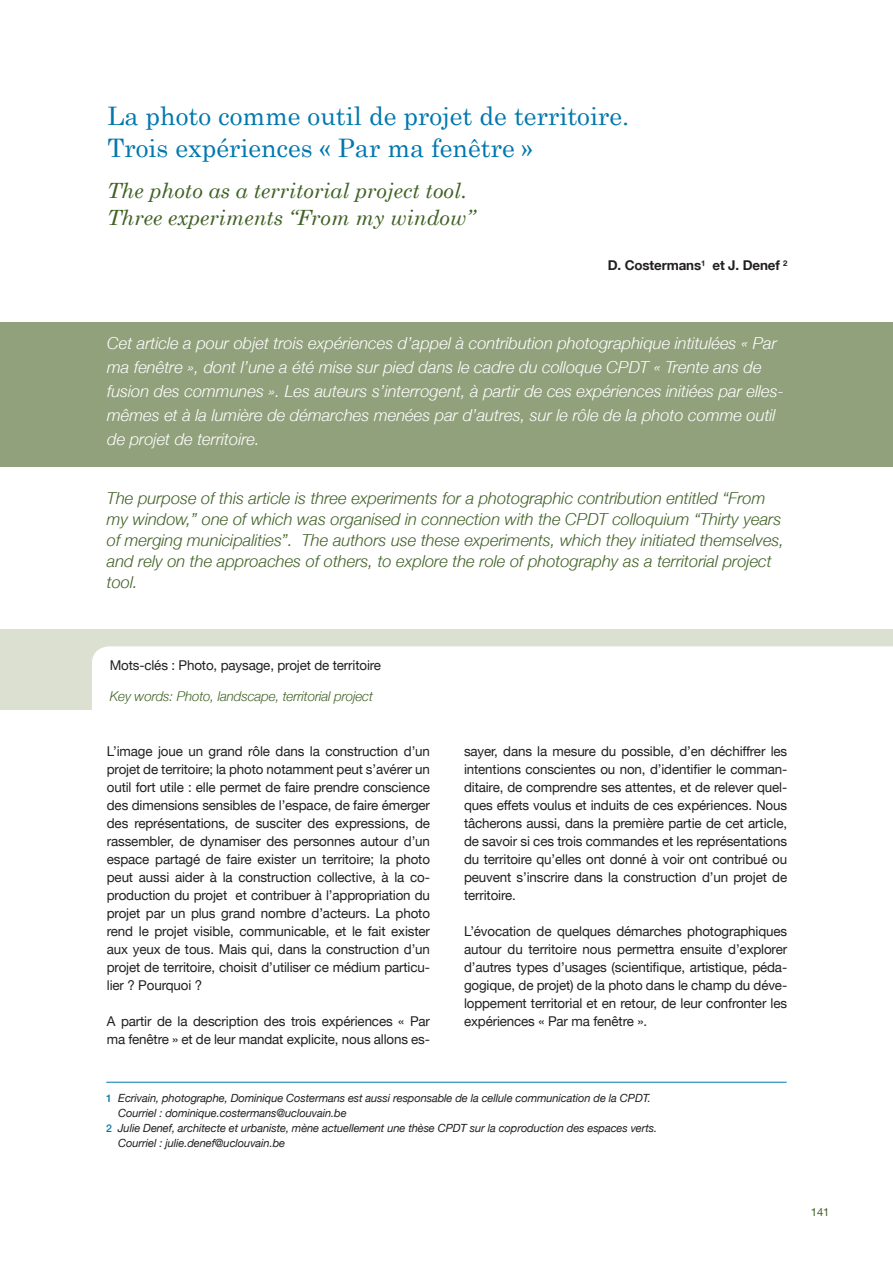
<style>
.page{position:relative;width:893px;height:1263px;background:#fff}
.page>*{position:absolute;margin:0;border:0;box-sizing:border-box;transform-origin:0 0}
.NEW_-_titres{font:25.5px "Century Schoolbook";color:#0078ae}
.NEW_-_chapeaux{font:italic 21px/27px "Century Schoolbook";color:#406124}
.NEW_-_intro{font:italic 300 16.5px/24px "Helvetica Neue LT";color:#fff}
.NEW_-_intro-2{font:italic 300 16.5px/21px "Helvetica Neue LT";color:#406124}
.NEW_-_texte{font:13.5px/18px "Helvetica Neue LT";letter-spacing:-.01em;color:#231f20;text-align:justify}
.NEW_-_texte-2{font:italic 300 13.5px "Helvetica Neue LT";letter-spacing:-.01em;color:#406124}
.NEW_-_texte-3{font:700 13.5px "Helvetica Neue LT";letter-spacing:-.01em;color:#231f20}
.NEW_-_notes{font:italic 11.25px "Helvetica Neue LT";letter-spacing:-.01em;color:#231f20}
.NEW_-_chapeaux-2{font:11.25px "Helvetica Neue LT";color:#406124}
.s1{font-weight:500;font-style:normal;font-size:10.5px;color:#0078ae}
</style>
<div class="page">
<div style="left:1px;top:322px;width:892px;height:144px;background:#91a17b"></div>
<div style="left:1px;top:629px;width:892px;height:81px;background:#dce0d1"></div>
<div style="left:92px;top:646px;width:801px;height:64px;background:#fff"></div>
<hr style="left:106px;top:1082px;width:681px;height:1px;background:#0078ae">
<p class="NEW_-_titres" style="left:107px;top:95px;width:523px">La photo comme outil de projet de territoire.</p>
<p class="NEW_-_titres" style="left:107px;top:126px;width:427px">Trois expériences « Par ma fenêtre »</p>
<p class="NEW_-_chapeaux" style="left:107px;top:176px;width:369px">The photo as a territorial project tool.<br>Three experiments “From my window”</p>
<p class="NEW_-_texte-3" style="left:608px;top:257px;width:181px">D. Costermans<sup>1</sup> et J. Denef <sup>2</sup></p>
<p class="NEW_-_intro" style="left:107px;top:331px;width:678px">Cet article a pour objet trois expériences d’appel à contribution photographique intitulées « Par ma fenêtre », dont l’une a été mise sur pied dans le cadre du colloque CPDT « Trente ans de fusion des communes ». Les auteurs s’interrogent, à partir de ces expériences initiées par elles&shy;mêmes et à la lumière de démarches menées par d’autres, sur le rôle de la photo comme outil de projet de territoire.</p>
<p class="NEW_-_intro-2" style="left:107px;top:487px;width:679px">The purpose of this article is three experiments for a photographic contribution entitled “From my window,” one of which was organised in connection with the CPDT colloquium “Thirty years of merging municipalities”. The authors use these experiments, which they initiated themselves, and rely on the approaches of others, to explore the role of photography as a territorial project tool.</p>
<p class="NEW_-_texte" style="left:110px;top:656px;width:273px">Mots-clés : Photo, paysage, projet de territoire</p>
<p class="NEW_-_texte-2" style="left:110px;top:688px;width:265px">Key words: Photo, landscape, territorial project</p>
<p class="NEW_-_texte" style="left:107px;top:742px;width:325px">L’image joue un grand rôle dans la construction d’un projet de territoire; la photo notamment peut s’avérer un outil fort utile : elle permet de faire prendre conscience des dimensions sensibles de l’espace, de faire émerger des représentations, de susciter des expressions, de rassembler, de dynamiser des personnes autour d’un espace partagé de faire exister un territoire; la photo peut aussi aider à la construction collective, à la co&shy;production du projet et contribuer à l’appropriation du projet par un plus grand nombre d’acteurs. La photo rend le projet visible, communicable, et le fait exister aux yeux de tous. Mais qui, dans la construction d’un projet de territoire, choisit d’utiliser ce médium particu&shy;lier ? Pourquoi ?</p>
<p class="NEW_-_texte" style="left:107px;top:1012px;width:325px">A partir de la description des trois expériences « Par ma fenêtre » et de leur mandat explicite, nous allons es-</p>
<p class="NEW_-_texte" style="left:464px;top:742px;width:325px">sayer, dans la mesure du possible, d’en déchiffrer les intentions conscientes ou non, d’identifier le comman&shy;ditaire, de comprendre ses attentes, et de relever quel&shy;ques effets voulus et induits de ces expériences. Nous tâcherons aussi, dans la première partie de cet article, de savoir si ces trois commandes et les représentations du territoire qu’elles ont donné à voir ont contribué ou peuvent s’inscrire dans la construction d’un projet de territoire.</p>
<p class="NEW_-_texte" style="left:464px;top:922px;width:325px">L’évocation de quelques démarches photographiques autour du territoire nous permettra ensuite d’explorer d’autres types d’usages (scientifique, artistique, péda&shy;gogique, de projet) de la photo dans le champ du déve&shy;loppement territorial et en retour, de leur confronter les expériences « Par ma fenêtre ».</p>
<p class="NEW_-_notes" style="left:106px;top:1091px;width:546px"><span class="s1">1</span> Ecrivain, photographe, Dominique Costermans est aussi responsable de la cellule communication de la CPDT.</p>
<p class="NEW_-_notes" style="left:118px;top:1106px;width:230px">Courriel : dominique.costermans@uclouvain.be</p>
<p class="NEW_-_notes" style="left:106px;top:1121px;width:552px"><span class="s1">2</span> Julie Denef, architecte et urbaniste, mène actuellement une thèse CPDT sur la coproduction des espaces verts.</p>
<p class="NEW_-_notes" style="left:118px;top:1136px;width:168px">Courriel : julie.denef@uclouvain.be</p>
<p class="NEW_-_chapeaux-2" style="left:811px;top:1205px;width:20px">141</p>
</div>
